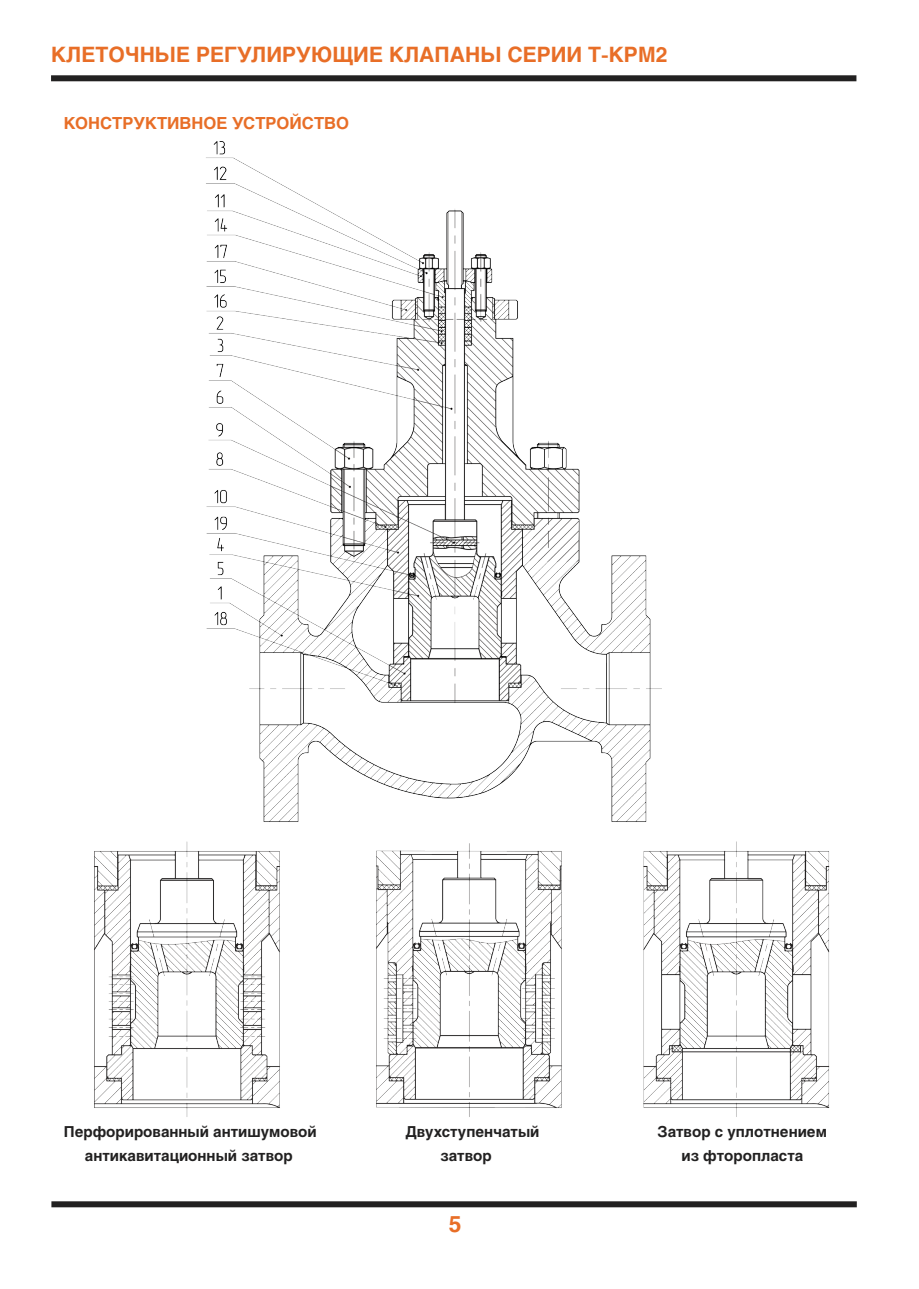
<style>
.page{position:relative;width:919px;height:1289px;background:#fff}
.page>*{position:absolute;margin:0;border:0;box-sizing:border-box;transform-origin:0 0}
.t1{font:700 22.5px "Helios";color:#e86e27}
.t2{font:700 21px "Helios";color:#e86e27}
.t3{font:700 16.5px "Helios";color:#e86e27}
.t4{font:700 15px "Helios";color:#222121}
</style>
<div class="page">
<div style="left:51px;top:75px;width:805px;height:6px;background:#222121"></div>
<div style="left:51px;top:1201px;width:805px;height:6px;background:#222121"></div>
<img style="left:206px;top:141px;width:456px;height:681px">
<img style="left:94px;top:841px;width:736px;height:276px">
<p class="t2" style="left:51px;top:42px;width:617px">КЛЕТОЧНЫЕ РЕГУЛИРУЮЩИЕ КЛАПАНЫ СЕРИИ Т-КРМ2</p>
<p class="t3" style="left:64px;top:113px;width:287px">КОНСТРУКТИВНОЕ УСТРОЙСТВО</p>
<p class="t4" style="left:64px;top:1123px;width:254px">Перфорированный антишумовой</p>
<p class="t4" style="left:405px;top:1123px;width:136px">Двухступенчатый</p>
<p class="t4" style="left:657px;top:1123px;width:171px">Затвор с уплотнением</p>
<p class="t4" style="left:85px;top:1147px;width:209px">антикавитационный затвор</p>
<p class="t4" style="left:440px;top:1147px;width:53px">затвор</p>
<p class="t4" style="left:681px;top:1147px;width:123px">из фторопласта</p>
<h1 class="t1" style="left:449px;top:1210px;width:14px">5</h1>
</div>
